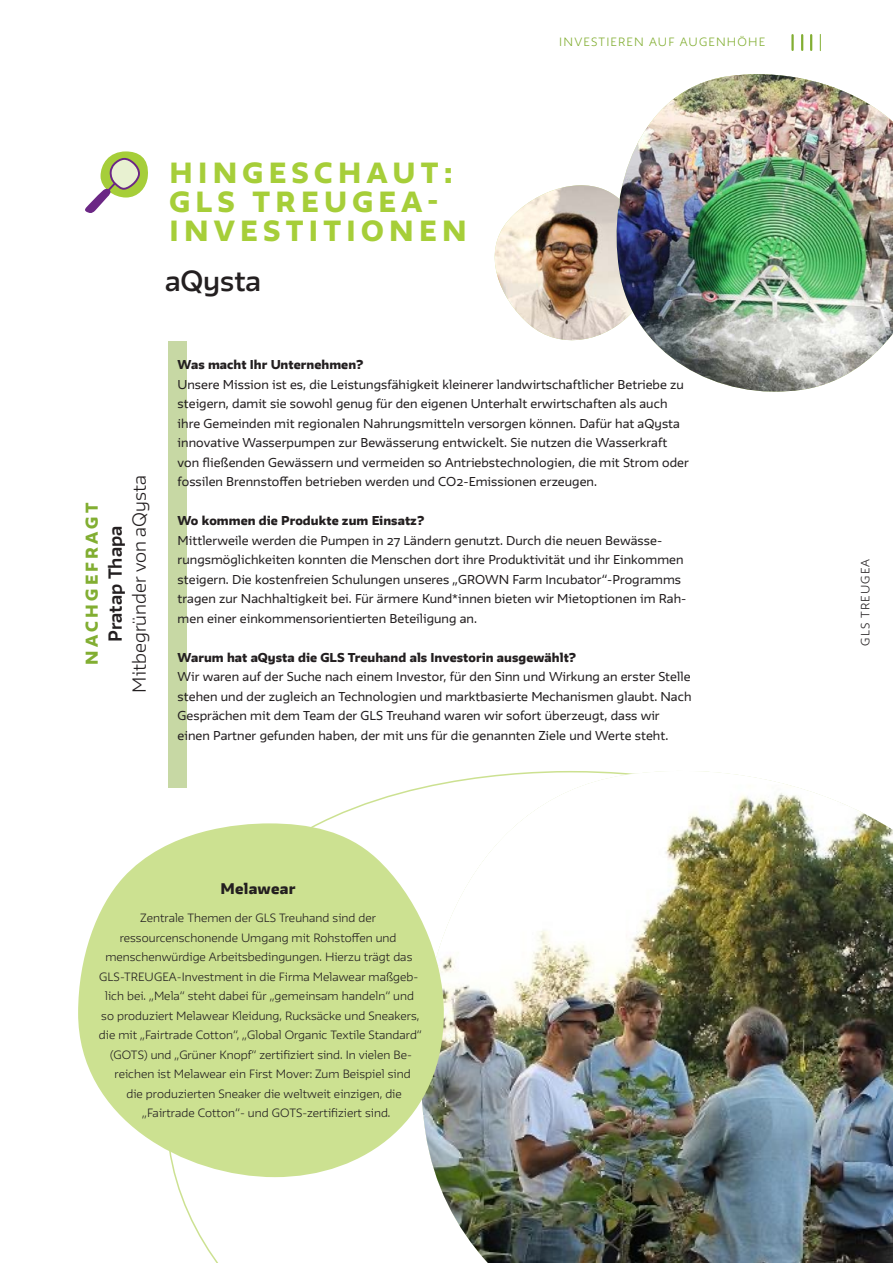
<style>
.page{position:relative;width:893px;height:1263px;background:#fff}
.page>*{position:absolute;margin:0;border:0;box-sizing:border-box;transform-origin:0 0}
.t1{font:900 25.5px/29.1px "GLS Irma";letter-spacing:.21em;color:#a6ce39}
.t2{font:600 25.5px "GLS Irma";color:#231f20}
.t3{font:300 16.5px "GLS Irma";letter-spacing:.005em;color:#231f20}
.t4{font:700 16.5px "GLS Irma";letter-spacing:.005em;color:#231f20}
.t5{font:900 15px "GLS Irma";letter-spacing:.21em;color:#82ae32}
.t6{font:900 13.5px "GLS Irma";letter-spacing:.02em;color:#231f20}
.t7{font:11.25px/19.5px "GLS Irma";letter-spacing:.005em;color:#231f20}
.t8{font:900 11.25px "GLS Irma";letter-spacing:.005em;color:#231f20}
.t9{font:300 10.5px "GLS Irma";letter-spacing:.005em;color:#231f20}
.t10{font:300 10.5px "GLS Irma";letter-spacing:.11em;color:#82ae32}
.t11{font:300 10.5px "GLS Irma";letter-spacing:.11em;color:#231f20}
</style>
<div class="page">
<img style="left:402px;top:771px;width:491px;height:492px">
<svg style="left:85px;top:151px;width:63px;height:62px"></svg>
<svg style="left:78px;top:823px;width:366px;height:354px;fill:#cce191"></svg>
<img style="left:494px;top:185px;width:112px;height:156px">
<div style="left:169px;top:341px;width:18px;height:447px;background:#c7d8a4"></div>
<img style="left:606px;top:74px;width:287px;height:318px">
<hr style="left:791px;top:35px;width:3px;height:15px;background:#82ae32">
<svg style="left:801px;top:35px;width:2px;height:15px"></svg>
<svg style="left:820px;top:34px;width:1px;height:17px"></svg>
<svg style="left:810px;top:35px;width:2px;height:15px"></svg>
<p class="t10" style="left:559px;top:35px;width:207px">INVESTIEREN AUF AUGENHÖHE</p>
<h1 class="t1" style="left:169px;top:157px;width:299px">HINGESCHAUT:<br>GLS TREUGEA-<br>INVESTITIONEN</h1>
<h1 class="t2" style="left:165px;top:264px;width:98px">aQysta</h1>
<h3 class="t5" style="left:82px;top:664px;width:163px;rotate:-90deg">NACHGEFRAGT</h3>
<h2 class="t3" style="left:128px;top:692px;width:219px;rotate:-90deg">Mitbegründer von aQysta</h2>
<h2 class="t4" style="left:104px;top:642px;width:118px;rotate:-90deg">Pratap Thapa</h2>
<p class="t8" style="left:178px;top:357px;width:187px">Was macht Ihr Unternehmen?</p>
<p class="t7" style="left:178px;top:374px;width:513px">Unsere Mission ist es, die Leistungsfähigkeit kleinerer landwirtschaftlicher Betriebe zu steigern, damit sie sowohl genug für den eigenen Unterhalt erwirtschaften als auch ihre Gemeinden mit regionalen Nahrungsmitteln versorgen können. Dafür hat aQysta innovative Wasserpumpen zur Bewässerung entwickelt. Sie nutzen die Wasserkraft von fließenden Gewässern und vermeiden so Antriebstechnologien, die mit Strom oder fossilen Brennstoffen betrieben werden und CO2-Emissionen erzeugen.</p>
<p class="t8" style="left:178px;top:513px;width:248px">Wo kommen die Produkte zum Einsatz?</p>
<p class="t7" style="left:178px;top:530px;width:510px">Mittlerweile werden die Pumpen in 27 Ländern genutzt. Durch die neuen Bewässe&shy;rungsmöglichkeiten konnten die Menschen dort ihre Produktivität und ihr Einkommen steigern. Die kostenfreien Schulungen unseres „GROWN Farm Incubator“-Programms tragen zur Nachhaltigkeit bei. Für ärmere Kund*innen bieten wir Mietoptionen im Rah&shy;men einer einkommensorientierten Beteiligung an.</p>
<p class="t8" style="left:178px;top:649px;width:400px">Warum hat aQysta die GLS Treuhand als Investorin ausgewählt?</p>
<p class="t7" style="left:178px;top:666px;width:515px">Wir waren auf der Suche nach einem Investor, für den Sinn und Wirkung an erster Stelle stehen und der zugleich an Technologien und marktbasierte Mechanismen glaubt. Nach Gesprächen mit dem Team der GLS Treuhand waren wir sofort überzeugt, dass wir einen Partner gefunden haben, der mit uns für die genannten Ziele und Werte steht.</p>
<p class="t6" style="left:221px;top:880px;width:77px">Melawear</p>
<p class="t9" style="left:140px;top:911px;width:237px">Zentrale Themen der GLS Treuhand sind der</p>
<p class="t9" style="left:120px;top:930px;width:278px">ressourcenschonende Umgang mit Rohstoffen und</p>
<p class="t9" style="left:105px;top:950px;width:308px">menschenwürdige Arbeitsbedingungen. Hierzu trägt das</p>
<p class="t9" style="left:99px;top:969px;width:321px">GLS-TREUGEA-Investment in die Firma Melawear maßgeb-</p>
<p class="t9" style="left:105px;top:989px;width:310px">lich bei. „Mela“ steht dabei für „gemeinsam handeln“ und</p>
<p class="t9" style="left:101px;top:1008px;width:320px">so produziert Melawear Kleidung, Rucksäcke und Sneakers,</p>
<p class="t9" style="left:99px;top:1028px;width:324px">die mit „Fairtrade Cotton“, „Global Organic Textile Standard“</p>
<p class="t9" style="left:110px;top:1047px;width:303px">(GOTS) und „Grüner Knopf“ zertifiziert sind. In vielen Be-</p>
<p class="t9" style="left:115px;top:1067px;width:297px">reichen ist Melawear ein First Mover: Zum Beispiel sind</p>
<p class="t9" style="left:126px;top:1086px;width:277px">die produzierten Sneaker die weltweit einzigen, die</p>
<p class="t9" style="left:142px;top:1106px;width:250px">„Fairtrade Cotton“- und GOTS-zertifiziert sind.</p>
<p class="t11" style="left:858px;top:646px;width:89px;rotate:-90deg">GLS TREUGEA</p>
</div>
